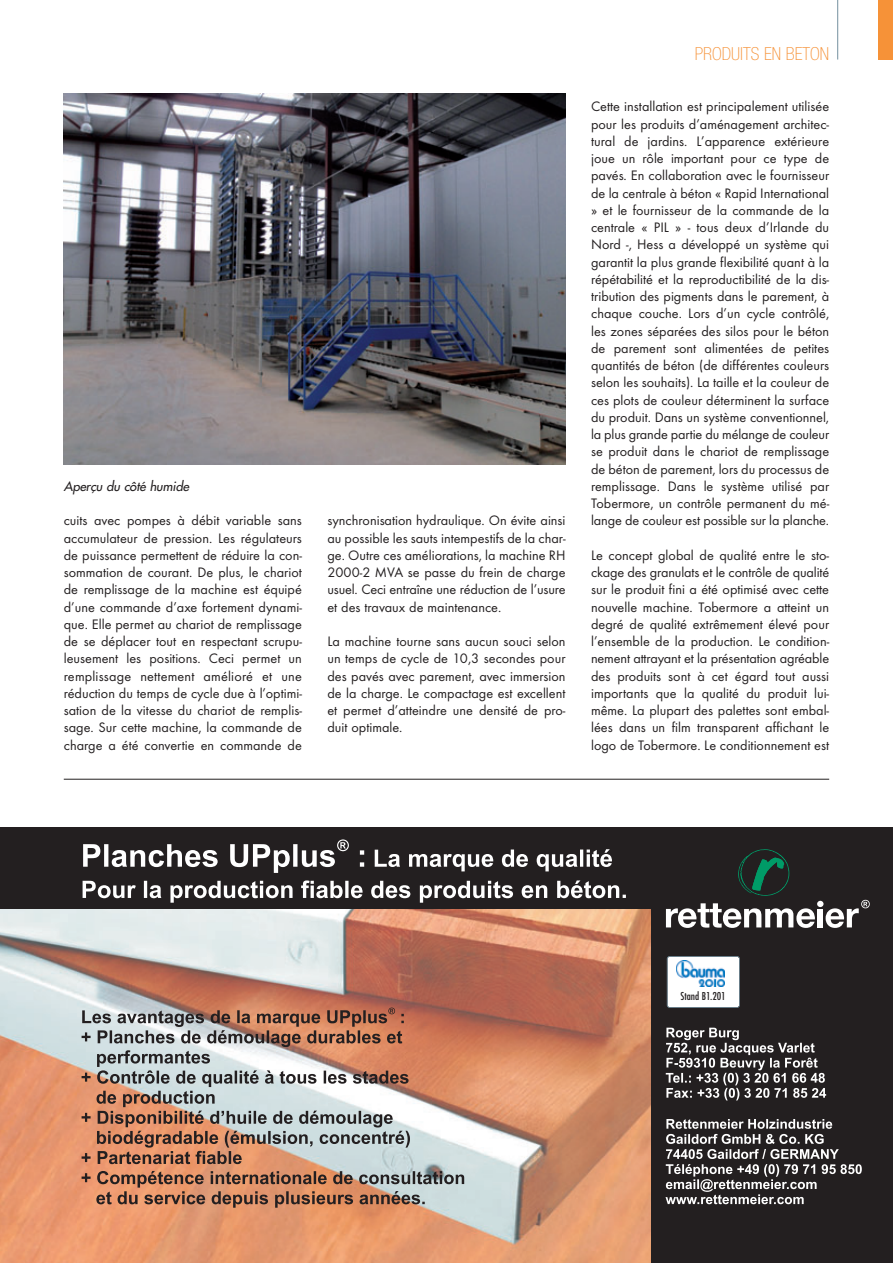
<style>
.page{position:relative;width:893px;height:1263px;background:#fff}
.page>*{position:absolute;margin:0;border:0;box-sizing:border-box;transform-origin:0 0}
.t1{font:100 condensed 18px "Helvetica Neue";color:#f69238}
.t2{font:14.25px/17.2px "Futura T";color:#231f20;text-align:justify}
.t3{font:italic 12.75px "Futura";color:#231f20}
.t4{font:500 condensed 12px "Futura T";color:#231f20}
</style>
<div class="page">
<hr style="left:837px;top:0;width:1px;height:60px;background:#73909f">
<div style="left:878px;top:0;width:15px;height:60px;background:#f69238"></div>
<img style="left:64px;top:94px;width:502px;height:370px">
<img style="left:0;top:909px;width:651px;height:354px">
<div style="left:0;top:827px;width:665px;height:82px;background:#231f20"></div>
<div style="left:651px;top:827px;width:242px;height:436px;background:#231f20"></div>
<svg style="left:666px;top:849px;width:204px;height:79px"></svg>
<svg style="left:83px;top:839px;width:543px;height:64px"></svg>
<svg style="left:82px;top:1010px;width:382px;height:198px"></svg>
<svg style="left:82px;top:1007px;width:322px;height:175px"></svg>
<svg style="left:665px;top:1119px;width:197px;height:85px"></svg>
<svg style="left:666px;top:1028px;width:160px;height:72px"></svg>
<hr style="left:64px;top:779px;width:765px;height:1px;background:#231f20">
<div style="left:667px;top:957px;width:72px;height:50px;background:#fff;border-radius:2px"></div>
<img style="left:677px;top:961px;width:47px;height:25px">
<div style="left:667px;top:956px;width:73px;height:52px;border:2px solid #73909f;border-radius:3px"></div>
<p class="t3" style="left:64px;top:480px;width:129px">Aperçu du côté humide</p>
<p class="t2" style="left:64px;top:513px;width:240px">cuits avec pompes à débit variable sans accumulateur de pression. Les régulateurs de puissance permettent de réduire la con&shy;sommation de courant. De plus, le chariot de remplissage de la machine est équipé d’une commande d’axe fortement dynami&shy;que. Elle permet au chariot de remplissage de se déplacer tout en respectant scrupu&shy;leusement les positions. Ceci permet un remplissage nettement amélioré et une réduction du temps de cycle due à l’optimi&shy;sation de la vitesse du chariot de remplis&shy;sage. Sur cette machine, la commande de charge a été convertie en commande de</p>
<p class="t2" style="left:327px;top:513px;width:240px">synchronisation hydraulique. On évite ainsi au possible les sauts intempestifs de la char&shy;ge. Outre ces améliorations, la machine RH 2000-2 MVA se passe du frein de charge usuel. Ceci entraîne une réduction de l’usure et des travaux de maintenance.</p>
<p class="t2" style="left:327px;top:634px;width:240px">La machine tourne sans aucun souci selon un temps de cycle de 10,3 secondes pour des pavés avec parement, avec immersion de la charge. Le compactage est excellent et permet d’atteindre une densité de pro&shy;duit optimale.</p>
<p class="t1" style="left:695px;top:47px;width:136px">PRODUITS EN BETON</p>
<p class="t2" style="left:591px;top:99px;width:240px">Cette installation est principalement utilisée pour les produits d’aménagement architec&shy;tural de jardins. L’apparence extérieure joue un rôle important pour ce type de pavés. En collaboration avec le fournisseur de la centrale à béton « Rapid International » et le fournisseur de la commande de la centrale « PIL » - tous deux d’Irlande du Nord -, Hess a développé un système qui garantit la plus grande flexibilité quant à la répétabilité et la reproductibilité de la dis&shy;tribution des pigments dans le parement, à chaque couche. Lors d’un cycle contrôlé, les zones séparées des silos pour le béton de parement sont alimentées de petites quantités de béton (de différentes couleurs selon les souhaits). La taille et la couleur de ces plots de couleur déterminent la surface du produit. Dans un système conventionnel, la plus grande partie du mélange de couleur se produit dans le chariot de remplissage de béton de parement, lors du processus de remplissage. Dans le système utilisé par Tobermore, un contrôle permanent du mé - lange de couleur est possible sur la planche.</p>
<p class="t2" style="left:591px;top:548px;width:240px">Le concept global de qualité entre le sto - ckage des granulats et le contrôle de qualité sur le produit fini a été optimisé avec cette nouvelle machine. Tobermore a atteint un degré de qualité extrêmement élevé pour l’ensemble de la production. Le condition&shy;nement attrayant et la présentation agréable des produits sont à cet égard tout aussi importants que la qualité du produit lui&shy;même. La plupart des palettes sont embal&shy;lées dans un film transparent affichant le logo de Tobermore. Le conditionnement est</p>
<p class="t4" style="left:680px;top:991px;width:47px">Stand B1.201</p>
</div>
